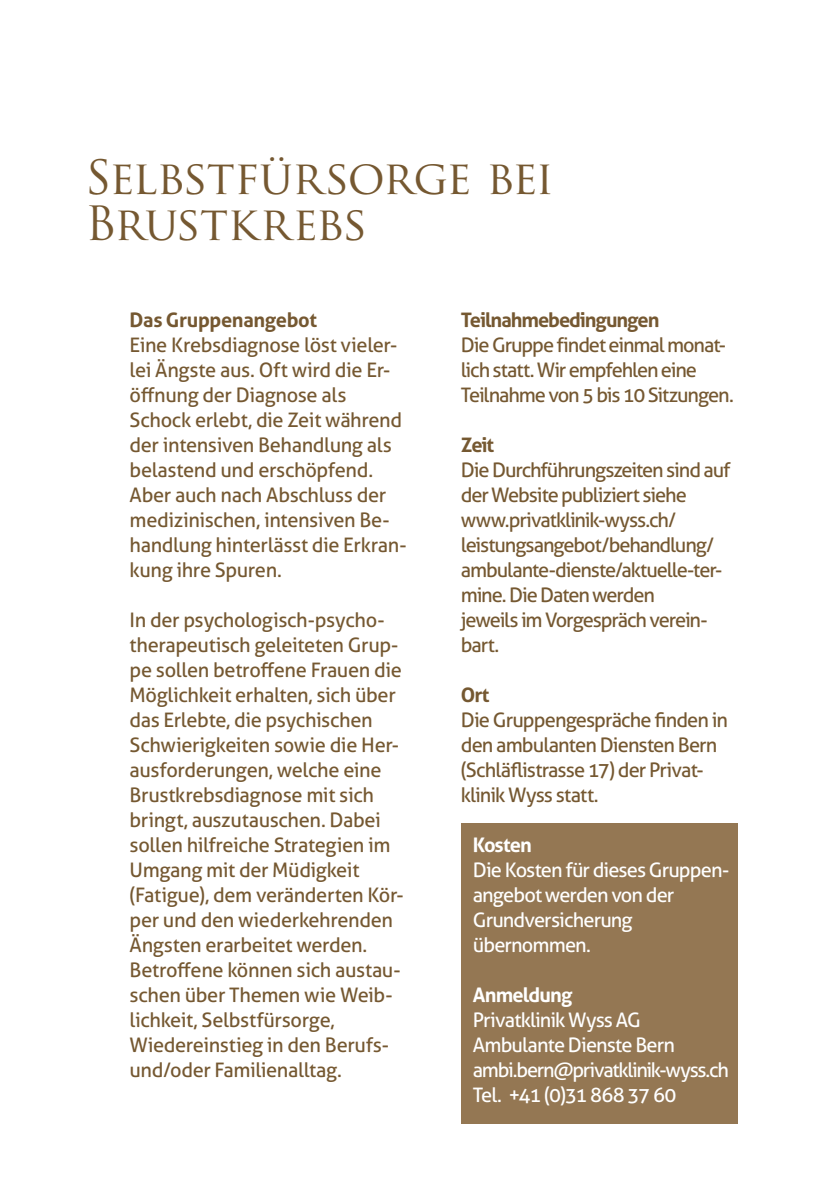
<style>
.page{position:relative;width:823px;height:1191px;background:#fff}
.page>*{position:absolute;margin:0;border:0;box-sizing:border-box;transform-origin:0 0}
.t1{font:46px/46px "Trajan Pro";letter-spacing:-.025em;color:#755831}
.t2{font:20px/25px "Aller";letter-spacing:-.025em;color:#755831}
.t3{font:20px/25px "Aller";letter-spacing:-.055em;color:#755831}
.t4{font:20px/25px "Aller";letter-spacing:-.045em;color:#fff}
.t5{font:20px/25px "Aller";letter-spacing:-.045em;color:#755831}
.t6{font:700 20px "Aller";letter-spacing:-.05em;color:#755831}
.t7{font:700 20px "Aller";letter-spacing:-.015em;color:#755831}
.t8{font:700 20px "Aller";letter-spacing:-.04em;color:#fff}
</style>
<div class="page">
<div style="left:461px;top:823px;width:277px;height:300px;background:#947753"></div>
<h1 class="t1" style="left:85px;top:154px;width:470px">Selbstfürsorge bei<br>Brustkrebs</h1>
<p class="t7" style="left:129px;top:308px;width:189px">Das Gruppenangebot</p>
<p class="t2" style="left:129px;top:332px;width:278px">Eine Krebsdiagnose löst vieler&shy;lei Ängste aus. Oft wird die Er&shy;öffnung der Diagnose als<br>Schock erlebt, die Zeit während der intensiven Behandlung als belastend und erschöpfend.<br>Aber auch nach Abschluss der medizinischen, intensiven Be&shy;handlung hinterlässt die Erkran&shy;kung ihre Spuren.</p>
<p class="t2" style="left:129px;top:607px;width:275px">In der psychologisch-psycho&shy;therapeutisch geleiteten Grup&shy;pe sollen betroffene Frauen die<br>Möglichkeit erhalten, sich über das Erlebte, die psychischen<br>Schwierigkeiten sowie die Her&shy;ausforderungen, welche eine<br>Brustkrebsdiagnose mit sich bringt, auszutauschen. Dabei sollen hilfreiche Strategien im<br>Umgang mit der Müdigkeit (Fatigue), dem veränderten Kör&shy;per und den wiederkehrenden<br>Ängsten erarbeitet werden.<br>Betroffene können sich austau&shy;schen über Themen wie Weib&shy;lichkeit, Selbstfürsorge,<br>Wiedereinstieg in den Berufs&shy;und/oder Familienalltag.</p>
<p class="t6" style="left:460px;top:308px;width:200px">Teilnahmebedingungen</p>
<p class="t3" style="left:460px;top:332px;width:274px">Die Gruppe findet einmal monat&shy;lich statt. Wir empfehlen eine<br>Teilnahme von 5 bis 10 Sitzungen.</p>
<p class="t6" style="left:460px;top:433px;width:35px">Zeit</p>
<p class="t3" style="left:460px;top:457px;width:271px">Die Durchführungszeiten sind auf der Website publiziert siehe www.privatklinik-wyss.ch/ leistungsangebot/behandlung/ ambulante-dienste/aktuelle-ter&shy;mine. Die Daten werden<br>jeweils im Vorgespräch verein&shy;bart.</p>
<p class="t6" style="left:460px;top:683px;width:30px">Ort</p>
<p class="t5" style="left:460px;top:707px;width:268px">Die Gruppengespräche finden in den ambulanten Diensten Bern (Schläflistrasse 17) der Privat&shy;klinik Wyss statt.</p>
<p class="t8" style="left:472px;top:833px;width:61px">Kosten</p>
<p class="t4" style="left:472px;top:857px;width:258px">Die Kosten für dieses Gruppen&shy;angebot werden von der<br>Grundversicherung übernommen.</p>
<p class="t8" style="left:472px;top:983px;width:101px">Anmeldung</p>
<p class="t4" style="left:472px;top:1007px;width:257px">Privatklinik Wyss AG<br>Ambulante Dienste Bern ambi.bern@privatklinik-wyss.ch<br>Tel. +41 (0)31 868 37 60</p>
</div>
